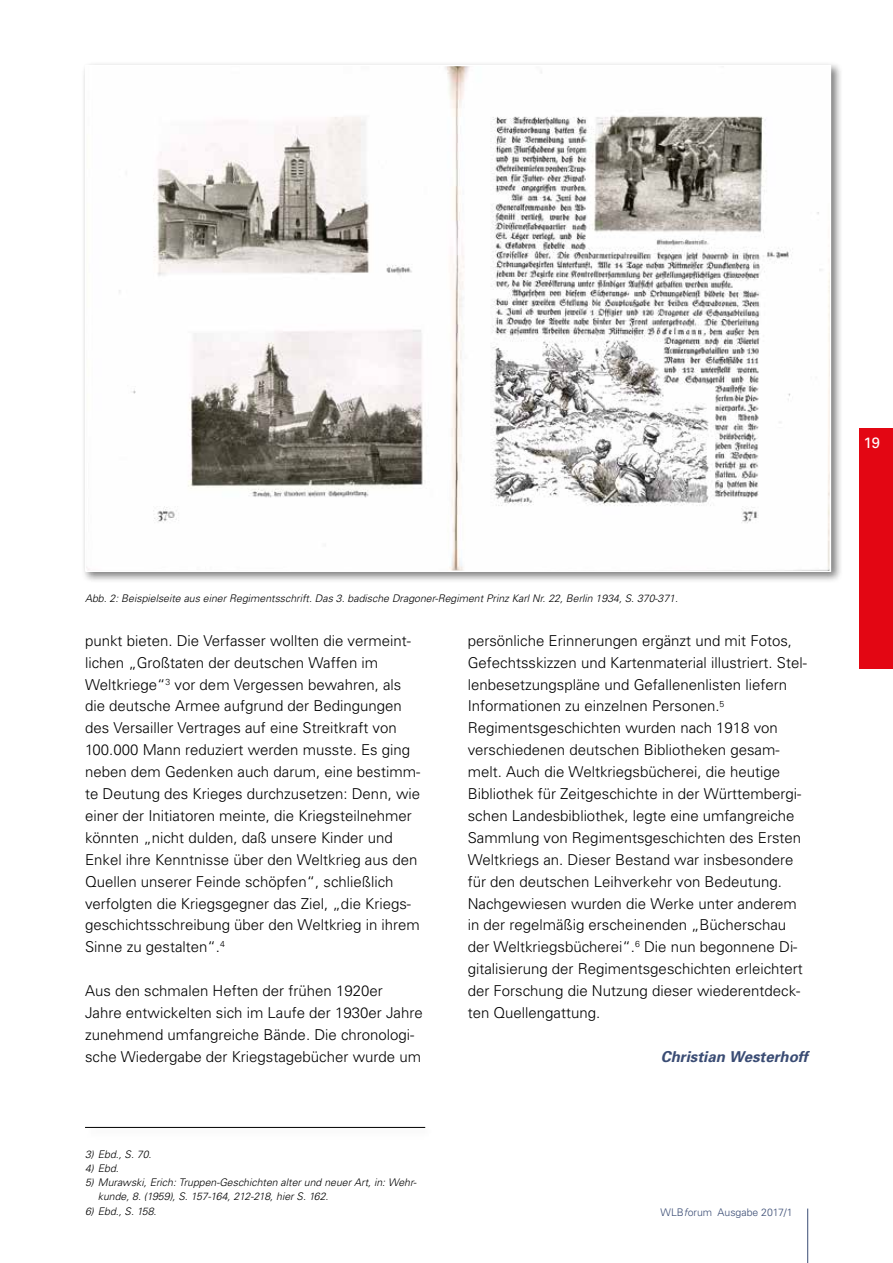
<style>
.page{position:relative;width:893px;height:1263px;background:#fff}
.page>*{position:absolute;margin:0;border:0;box-sizing:border-box;transform-origin:0 0}
.t1{font:300 15px/21.9px "Univers";color:#000}
.t2{font:italic 700 15px "Univers";color:#3a4c74}
.t3{font:15px "Univers";color:#fff}
.t4{font:italic 300 10.5px/14.2px "Univers";color:#000}
.t5{font:10.5px "Univers Light 3";color:#3a4c74}
.s1{font-family:"Univers Light Oblique 3"}
</style>
<div class="page">
<hr style="left:807px;top:1208px;width:1px;height:55px;background:#3a4c74">
<div style="left:859px;top:428px;width:34px;height:240px;background:#e30613"></div>
<div style="left:81px;top:61px;width:762px;height:522px;background:#000;opacity:.5"></div>
<img style="left:87px;top:67px;width:742px;height:503px">
<div style="left:83px;top:1123px;width:353px;height:17px;background:#000;opacity:.5"></div>
<hr style="left:85px;top:1127px;width:340px;height:1px;background:#000">
<p class="t3" style="left:863px;top:434px;width:18px">19</p>
<p class="t4" style="left:85px;top:591px;width:594px">Abb. 2: Beispielseite aus einer Regimentsschrift. Das 3. badische Dragoner-Regiment Prinz Karl Nr. 22, Berlin 1934, S. 370-371.</p>
<p class="t1" style="left:85px;top:629px;width:337px">punkt bieten. Die Verfasser wollten die vermeint&shy;lichen „Großtaten der deutschen Waffen im Weltkriege“<sup>3</sup> vor dem Vergessen bewahren, als die deutsche Armee aufgrund der Bedingungen des Versailler Vertrages auf eine Streitkraft von 100.000 Mann reduziert werden musste. Es ging neben dem Gedenken auch darum, eine bestimm&shy;te Deutung des Krieges durchzusetzen: Denn, wie einer der Initiatoren meinte, die Kriegsteilnehmer könnten „nicht dulden, daß unsere Kinder und Enkel ihre Kenntnisse über den Weltkrieg aus den Quellen unserer Feinde schöpfen“, schließlich verfolgten die Kriegsgegner das Ziel, „die Kriegs&shy;geschichtsschreibung über den Weltkrieg in ihrem Sinne zu gestalten“.<sup>4</sup></p>
<p class="t1" style="left:85px;top:979px;width:339px">Aus den schmalen Heften der frühen 1920er Jahre entwickelten sich im Laufe der 1930er Jahre zunehmend umfangreiche Bände. Die chronologi&shy;sche Wiedergabe der Kriegstagebücher wurde um</p>
<p class="t4" style="left:85px;top:1146px;width:68px">3) Ebd., S. 70.</p>
<p class="t4" style="left:85px;top:1161px;width:35px">4) Ebd.</p>
<p class="t4" style="left:98px;top:1175px;width:320px;text-indent:-13px">5) Murawski, Erich: Truppen-Geschichten alter und neuer Art, in: Wehr&shy;kunde, 8. (1959), S. 157-164, 212-218, hier S. 162.</p>
<p class="t4" style="left:85px;top:1203px;width:73px">6) Ebd., S. 158.</p>
<p class="t1" style="left:468px;top:629px;width:341px">persönliche Erinnerungen ergänzt und mit Fotos, Gefechtsskizzen und Kartenmaterial illustriert. Stel&shy;lenbesetzungspläne und Gefallenenlisten liefern Informationen zu einzelnen Personen.<sup>5<br></sup>Regimentsgeschichten wurden nach 1918 von verschiedenen deutschen Bibliotheken gesam&shy;melt. Auch die Weltkriegsbücherei, die heutige Bibliothek für Zeitgeschichte in der Württembergi&shy;schen Landesbibliothek, legte eine umfangreiche Sammlung von Regimentsgeschichten des Ersten Weltkriegs an. Dieser Bestand war insbesondere für den deutschen Leihverkehr von Bedeutung.<br>Nachgewiesen wurden die Werke unter anderem in der regelmäßig erscheinenden „Bücherschau der Weltkriegsbücherei“.<sup>6</sup> Die nun begonnene Di&shy;gitalisierung der Regimentsgeschichten erleichtert der Forschung die Nutzung dieser wiederentdeck&shy;ten Quellengattung.</p>
<p class="t2" style="left:661px;top:1047px;width:149px">Christian Westerhoff</p>
<p class="t5" style="left:661px;top:1206px;width:134px">WLB<span class="s1">f</span>orum Ausgabe 2017/1</p>
</div>
